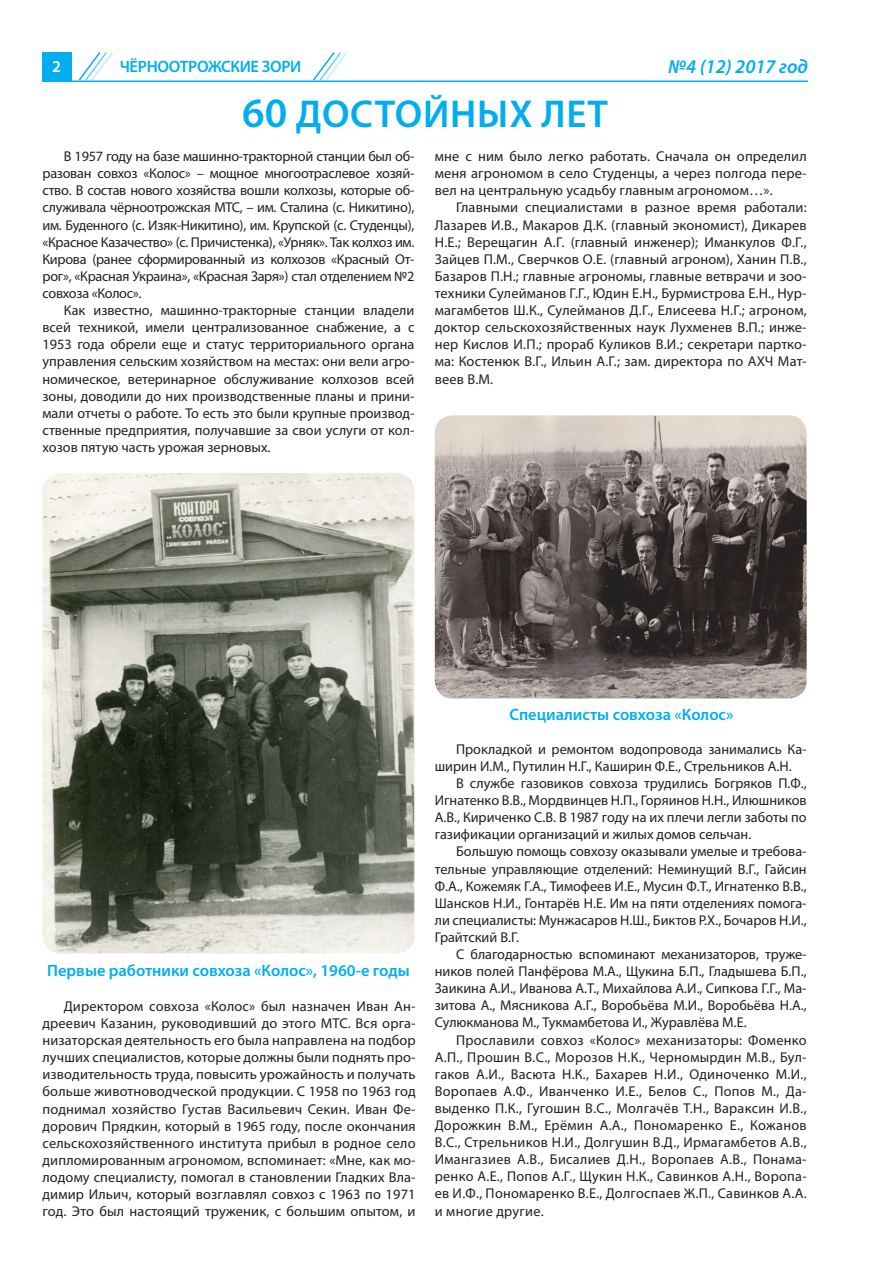
<style>
.page{position:relative;width:893px;height:1263px;background:#fff}
.page>*{position:absolute;margin:0;border:0;box-sizing:border-box;transform-origin:0 0}
.t1{font:600 39px "Myriad Pro";letter-spacing:.02em;color:#00aeef}
.t2{font:italic 600 19.5px "Myriad Pro";color:#00aeef}
.t3{font:600 16.5px "Myriad Pro";color:#00aeef}
.t4{font:600 16.5px "Myriad Pro";letter-spacing:-.02em;color:#00aeef}
.t5{font:600 16.5px "Myriad Pro";color:#fff}
.t6{font:14.25px/17.1px "Myriad Pro";color:#231f20;text-align:justify}
.s1{font-size:42px}
</style>
<div class="page">
<div style="left:43px;top:53px;width:29px;height:29px;background:#00aeef"></div>
<hr style="left:57px;top:81px;width:751px;height:1px;background:#00aeef">
<svg style="left:311px;top:52px;width:38px;height:29px"></svg>
<svg style="left:77px;top:52px;width:38px;height:29px"></svg>
<img style="left:43px;top:473px;width:371px;height:480px">
<img style="left:435px;top:415px;width:372px;height:283px">
<p class="t5" style="left:52px;top:56px;width:10px">2</p>
<p class="t4" style="left:120px;top:56px;width:183px">ЧЁРНООТРОЖСКИЕ ЗОРИ</p>
<h2 class="t2" style="left:668px;top:54px;width:141px">№4 (12) 2017 год</h2>
<h1 class="t1" style="left:242px;top:89px;width:367px"><span class="s1">60</span> ДОСТОЙНЫХ ЛЕТ</h1>
<p class="t6" style="left:43px;top:148px;width:373px;text-indent:21px">В 1957 году на базе машинно-тракторной станции был об&shy;разован совхоз «Колос» – мощное многоотраслевое хозяй&shy;ство. В состав нового хозяйства вошли колхозы, которые об&shy;служивала чёрноотрожская МТС, – им. Сталина (с. Никитино), им. Буденного (с. Изяк-Никитино), им. Крупской (с. Студенцы), «Красное Казачество» (с. Причистенка), «Урняк». Так колхоз им.<br>Кирова (ранее сформированный из колхозов «Красный От&shy;рог», «Красная Украина», «Красная Заря») стал отделением №2 совхоза «Колос».</p>
<p class="t6" style="left:43px;top:302px;width:373px;text-indent:21px">Как известно, машинно-тракторные станции владели всей техникой, имели централизованное снабжение, а с 1953 года обрели еще и статус территориального органа управления сельским хозяйством на местах: они вели агро&shy;номическое, ветеринарное обслуживание колхозов всей зоны, доводили до них производственные планы и прини&shy;мали отчеты о работе. То есть это были крупные производ&shy;ственные предприятия, получавшие за свои услуги от кол&shy;хозов пятую часть урожая зерновых.</p>
<p class="t6" style="left:435px;top:148px;width:373px">мне с ним было легко работать. Сначала он определил меня агрономом в село Студенцы, а через полгода пере&shy;вел на центральную усадьбу главным агрономом…».</p>
<p class="t6" style="left:435px;top:199px;width:373px;text-indent:21px">Главными специалистами в разное время работали:<br>Лазарев И.В., Макаров Д.К. (главный экономист), Дикарев Н.Е.; Верещагин А.Г. (главный инженер); Иманкулов Ф.Г., Зайцев П.М., Сверчков О.Е. (главный агроном), Ханин П.В., Базаров П.Н.; главные агрономы, главные ветврачи и зоо&shy;техники Сулейманов Г.Г., Юдин Е.Н., Бурмистрова Е.Н., Нур&shy;магамбетов Ш.К., Сулейманов Д.Г., Елисеева Н.Г.; агроном, доктор сельскохозяйственных наук Лухменев В.П.; инже&shy;нер Кислов И.П.; прораб Куликов В.И.; секретари партко&shy;ма: Костенюк В.Г., Ильин А.Г.; зам. директора по АХЧ Мат&shy;веев В.М.</p>
<p class="t3" style="left:47px;top:959px;width:364px">Первые работники совхоза «Колос», 1960-е годы</p>
<p class="t6" style="left:43px;top:997px;width:375px;text-indent:21px">Директором совхоза «Колос» был назначен Иван Ан&shy;дреевич Казанин, руководивший до этого МТС. Вся орга&shy;низаторская деятельность его была направлена на подбор лучших специалистов, которые должны были поднять про&shy;изводительность труда, повысить урожайность и получать больше животноводческой продукции. С 1958 по 1963 год поднимал хозяйство Густав Васильевич Секин. Иван Фе&shy;дорович Прядкин, который в 1965 году, после окончания сельскохозяйственного института прибыл в родное село дипломированным агрономом, вспоминает: «Мне, как мо&shy;лодому специалисту, помогал в становлении Гладких Вла&shy;димир Ильич, который возглавлял совхоз с 1963 по 1971 год. Это был настоящий труженик, с большим опытом, и</p>
<p class="t3" style="left:509px;top:704px;width:226px">Специалисты совхоза «Колос»</p>
<p class="t6" style="left:435px;top:740px;width:373px;text-indent:21px">Прокладкой и ремонтом водопровода занимались Ка&shy;ширин И.М., Путилин Н.Г., Каширин Ф.Е., Стрельников А.Н.</p>
<p class="t6" style="left:435px;top:774px;width:373px;text-indent:21px">В службе газовиков совхоза трудились Богряков П.Ф., Игнатенко В.В., Мордвинцев Н.П., Горяинов Н.Н., Илюшников А.В., Кириченко С.В. В 1987 году на их плечи легли заботы по газификации организаций и жилых домов сельчан.</p>
<p class="t6" style="left:435px;top:843px;width:373px;text-indent:21px">Большую помощь совхозу оказывали умелые и требова&shy;тельные управляющие отделений: Неминущий В.Г., Гайсин Ф.А., Кожемяк Г.А., Тимофеев И.Е., Мусин Ф.Т., Игнатенко В.В., Шансков Н.И., Гонтарёв Н.Е. Им на пяти отделениях помога&shy;ли специалисты: Мунжасаров Н.Ш., Биктов Р.Х., Бочаров Н.И., Грайтский В.Г.</p>
<p class="t6" style="left:435px;top:945px;width:373px;text-indent:21px">С благодарностью вспоминают механизаторов, труже&shy;ников полей Панфёрова М.А., Щукина Б.П., Гладышева Б.П., Заикина А.И., Иванова А.Т., Михайлова А.И., Сипкова Г.Г., Ма&shy;зитова А., Мясникова А.Г., Воробьёва М.И., Воробьёва Н.А., Сулюкманова М., Тукмамбетова И., Журавлёва М.Е.</p>
<p class="t6" style="left:435px;top:1031px;width:373px;text-indent:21px">Прославили совхоз «Колос» механизаторы: Фоменко А.П., Прошин В.С., Морозов Н.К., Черномырдин М.В., Бул&shy;гаков А.И., Васюта Н.К., Бахарев Н.И., Одиноченко М.И., Воропаев А.Ф., Иванченко И.Е., Белов С., Попов М., Да&shy;выденко П.К., Гугошин В.С., Молгачёв Т.Н., Вараксин И.В., Дорожкин В.М., Ерёмин А.А., Пономаренко Е., Кожанов В.С., Стрельников Н.И., Долгушин В.Д., Ирмагамбетов А.В., Имангазиев А.В., Бисалиев Д.Н., Воропаев А.В., Понама&shy;ренко А.Е., Попов А.Г., Щукин Н.К., Савинков А.Н., Воропа&shy;ев И.Ф., Пономаренко В.Е., Долгоспаев Ж.П., Савинков А.А. и многие другие.</p>
</div>
